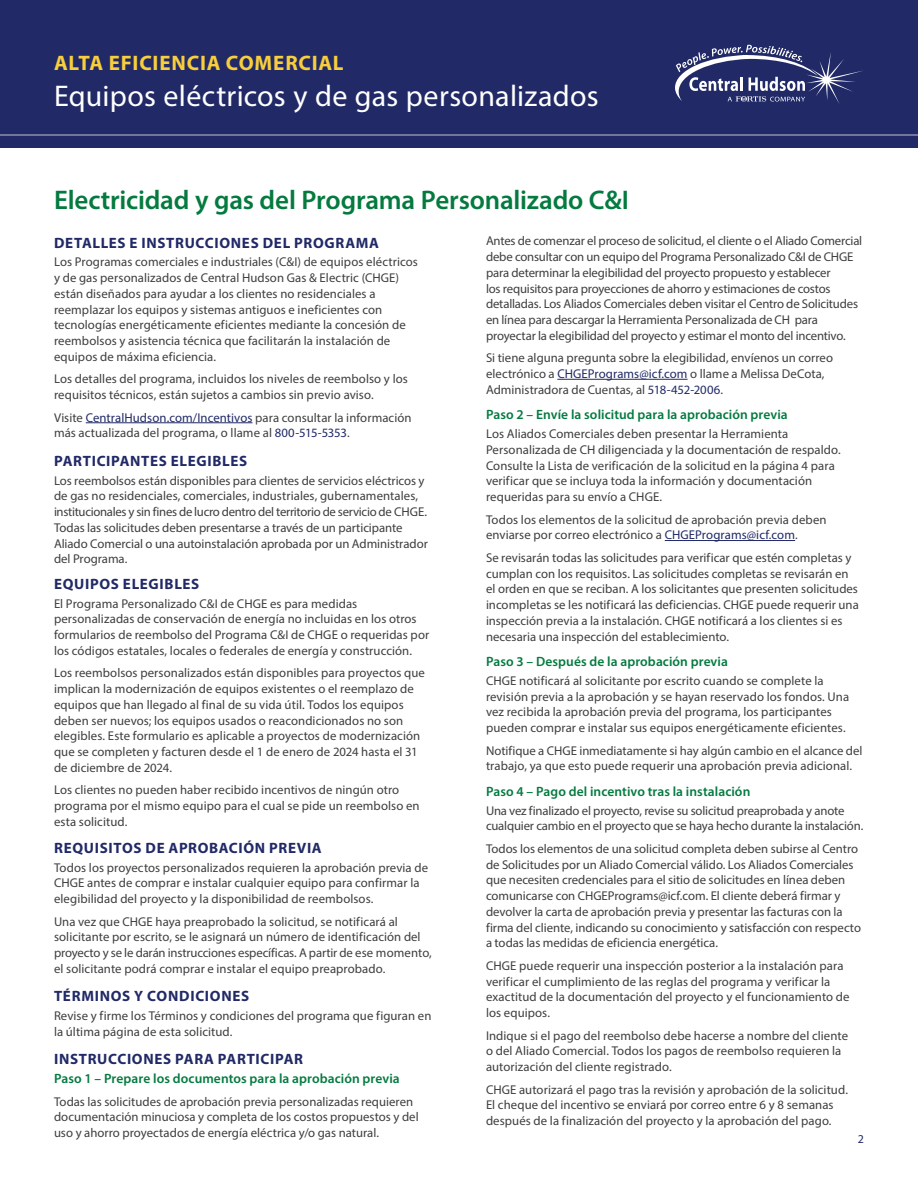
<style>
.page{position:relative;width:918px;height:1188px;background:#fff}
.page>*{position:absolute;margin:0;border:0;box-sizing:border-box;transform-origin:0 0}
.form_name{font:30px "Myriad Pro";letter-spacing:.01em;color:#fff}
.S1_pre_S2{font:600 27px "Myriad Pro";letter-spacing:-.01em;color:#047a3f}
.program_name{font:700 21px "Myriad Pro";letter-spacing:.03em;color:#f8ce3c}
.S2{font:700 15px "Myriad Pro";letter-spacing:.045em;color:#212a67}
.S3{font:600 13.5px "Myriad Pro";letter-spacing:.005em;color:#047a3f}
.S3_post_S2{font:600 13.5px "Myriad Pro";letter-spacing:.005em;color:#047a3f}
.body{font:12.75px/15.8px "Myriad Pro";letter-spacing:.005em;color:#3e3e3f}
.body-2{font:12.75px/15.8px "Myriad Pro";letter-spacing:-.015em;color:#3e3e3f}
.t1{font:12px "Myriad Pro";color:#212a67}
.s1{color:#212a67}
</style>
<div class="page">
<div style="left:0;top:0;width:918px;height:148px;background:#212a67"></div>
<svg style="left:675px;top:45px;width:188px;height:58px"></svg>
<hr style="left:0;top:134px;width:918px;height:2px;background:#918dae">
<hr style="left:86px;top:422px;width:166px;height:1px;background:#212a67">
<hr style="left:557px;top:379px;width:131px;height:1px;background:#212a67">
<hr style="left:665px;top:540px;width:130px;height:1px;background:#212a67">
<p class="program_name" style="left:54px;top:49px;width:291px">ALTA EFICIENCIA COMERCIAL</p>
<p class="form_name" style="left:54px;top:77px;width:546px">Equipos eléctricos y de gas personalizados</p>
<p class="S1_pre_S2" style="left:54px;top:183px;width:576px">Electricidad y gas del Programa Personalizado C&amp;I</p>
<p class="S2" style="left:54px;top:233px;width:326px">DETALLES E INSTRUCCIONES DEL PROGRAMA</p>
<p class="body" style="left:54px;top:254px;width:365px">Los Programas comerciales e industriales (C&amp;I) de equipos eléctricos y de gas personalizados de Central Hudson Gas &amp; Electric (CHGE) están diseñados para ayudar a los clientes no residenciales a reemplazar los equipos y sistemas antiguos e ineficientes con tecnologías energéticamente eficientes mediante la concesión de reembolsos y asistencia técnica que facilitarán la instalación de equipos de máxima eficiencia.</p>
<p class="body" style="left:54px;top:371px;width:355px">Los detalles del programa, incluidos los niveles de reembolso y los requisitos técnicos, están sujetos a cambios sin previo aviso.</p>
<p class="body" style="left:54px;top:409px;width:359px">Visite <span class="s1">CentralHudson.com/Incentivos</span> para consultar la información más actualizada del programa, o llame al <span class="s1">800-515-5353</span>.</p>
<p class="S2" style="left:54px;top:451px;width:195px">PARTICIPANTES ELEGIBLES</p>
<p class="body" style="left:54px;top:472px;width:375px">Los reembolsos están disponibles para clientes de servicios eléctricos y de gas no residenciales, comerciales, industriales, gubernamentales, institucionales y sin fines de lucro dentro del territorio de servicio de CHGE.<br>Todas las solicitudes deben presentarse a través de un participante Aliado Comercial o una autoinstalación aprobada por un Administrador del Programa.</p>
<p class="S2" style="left:54px;top:574px;width:147px">EQUIPOS ELEGIBLES</p>
<p class="body" style="left:54px;top:595px;width:377px">El Programa Personalizado C&amp;I de CHGE es para medidas personalizadas de conservación de energía no incluidas en los otros formularios de reembolso del Programa C&amp;I de CHGE o requeridas por los códigos estatales, locales o federales de energía y construcción.</p>
<p class="body" style="left:54px;top:665px;width:372px">Los reembolsos personalizados están disponibles para proyectos que implican la modernización de equipos existentes o el reemplazo de equipos que han llegado al final de su vida útil. Todos los equipos deben ser nuevos; los equipos usados o reacondicionados no son elegibles. Este formulario es aplicable a proyectos de modernización que se completen y facturen desde el 1 de enero de 2024 hasta el 31 de diciembre de 2024.</p>
<p class="body" style="left:54px;top:782px;width:367px">Los clientes no pueden haber recibido incentivos de ningún otro programa por el mismo equipo para el cual se pide un reembolso en esta solicitud.</p>
<p class="S2" style="left:54px;top:838px;width:269px">REQUISITOS DE APROBACIÓN PREVIA</p>
<p class="body" style="left:54px;top:859px;width:376px">Todos los proyectos personalizados requieren la aprobación previa de<br>CHGE antes de comprar e instalar cualquier equipo para confirmar la elegibilidad del proyecto y la disponibilidad de reembolsos.</p>
<p class="body" style="left:54px;top:913px;width:379px">Una vez que CHGE haya preaprobado la solicitud, se notificará al solicitante por escrito, se le asignará un número de identificación del proyecto y se le darán instrucciones específicas. A partir de ese momento, el solicitante podrá comprar e instalar el equipo preaprobado.</p>
<p class="S2" style="left:54px;top:986px;width:197px">TÉRMINOS Y CONDICIONES</p>
<p class="body" style="left:54px;top:1008px;width:379px">Revise y firme los Términos y condiciones del programa que figuran en la última página de esta solicitud.</p>
<p class="S2" style="left:54px;top:1049px;width:250px">INSTRUCCIONES PARA PARTICIPAR</p>
<p class="S3_post_S2" style="left:54px;top:1070px;width:347px">Paso 1 – Prepare los documentos para la aprobación previa</p>
<p class="body" style="left:54px;top:1093px;width:366px">Todas las solicitudes de aprobación previa personalizadas requieren documentación minuciosa y completa de los costos propuestos y del uso y ahorro proyectados de energía eléctrica y/o gas natural.</p>
<p class="body-2" style="left:486px;top:233px;width:378px">Antes de comenzar el proceso de solicitud, el cliente o el Aliado Comercial debe consultar con un equipo del Programa Personalizado C&amp;I de CHGE para determinar la elegibilidad del proyecto propuesto y establecer<br>los requisitos para proyecciones de ahorro y estimaciones de costos detalladas. Los Aliados Comerciales deben visitar el Centro de Solicitudes en línea para descargar la Herramienta Personalizada de CH para proyectar la elegibilidad del proyecto y estimar el monto del incentivo.</p>
<p class="body" style="left:486px;top:350px;width:349px">Si tiene alguna pregunta sobre la elegibilidad, envíenos un correo electrónico a <span class="s1">CHGEPrograms@icf.com</span> o llame a Melissa DeCota,<br>Administradora de Cuentas, al <span class="s1">518-452-2006</span>.</p>
<p class="S3" style="left:486px;top:406px;width:303px">Paso 2 – Envíe la solicitud para la aprobación previa</p>
<p class="body" style="left:486px;top:426px;width:356px">Los Aliados Comerciales deben presentar la Herramienta Personalizada de CH diligenciada y la documentación de respaldo.<br>Consulte la Lista de verificación de la solicitud en la página 4 para verificar que se incluya toda la información y documentación requeridas para su envío a CHGE.</p>
<p class="body" style="left:486px;top:511px;width:342px">Todos los elementos de la solicitud de aprobación previa deben enviarse por correo electrónico a <span class="s1">CHGEPrograms@icf.com</span>.</p>
<p class="body" style="left:486px;top:549px;width:374px">Se revisarán todas las solicitudes para verificar que estén completas y cumplan con los requisitos. Las solicitudes completas se revisarán en el orden en que se reciban. A los solicitantes que presenten solicitudes incompletas se les notificará las deficiencias. CHGE puede requerir una inspección previa a la instalación. CHGE notificará a los clientes si es necesaria una inspección del establecimiento.</p>
<p class="S3" style="left:486px;top:653px;width:243px">Paso 3 – Después de la aprobación previa</p>
<p class="body" style="left:486px;top:672px;width:365px">CHGE notificará al solicitante por escrito cuando se complete la revisión previa a la aprobación y se hayan reservado los fondos. Una vez recibida la aprobación previa del programa, los participantes pueden comprar e instalar sus equipos energéticamente eficientes.</p>
<p class="body" style="left:486px;top:742px;width:378px">Notifique a CHGE inmediatamente si hay algún cambio en el alcance del trabajo, ya que esto puede requerir una aprobación previa adicional.</p>
<p class="S3" style="left:486px;top:783px;width:266px">Paso 4 – Pago del incentivo tras la instalación</p>
<p class="body-2" style="left:486px;top:802px;width:379px">Una vez finalizado el proyecto, revise su solicitud preaprobada y anote cualquier cambio en el proyecto que se haya hecho durante la instalación.</p>
<p class="body" style="left:486px;top:840px;width:377px">Todos los elementos de una solicitud completa deben subirse al Centro de Solicitudes por un Aliado Comercial válido. Los Aliados Comerciales que necesiten credenciales para el sitio de solicitudes en línea deben comunicarse con CHGEPrograms@icf.com. El cliente deberá firmar y devolver la carta de aprobación previa y presentar las facturas con la firma del cliente, indicando su conocimiento y satisfacción con respecto a todas las medidas de eficiencia energética.</p>
<p class="body" style="left:486px;top:957px;width:365px">CHGE puede requerir una inspección posterior a la instalación para verificar el cumplimiento de las reglas del programa y verificar la exactitud de la documentación del proyecto y el funcionamiento de los equipos.</p>
<p class="body" style="left:486px;top:1027px;width:364px">Indique si el pago del reembolso debe hacerse a nombre del cliente o del Aliado Comercial. Todos los pagos de reembolso requieren la autorización del cliente registrado.</p>
<p class="body" style="left:486px;top:1081px;width:364px">CHGE autorizará el pago tras la revisión y aprobación de la solicitud.<br>El cheque del incentivo se enviará por correo entre 6 y 8 semanas después de la finalización del proyecto y la aprobación del pago.</p>
<p class="t1" style="left:858px;top:1132px;width:8px">2</p>
</div>
